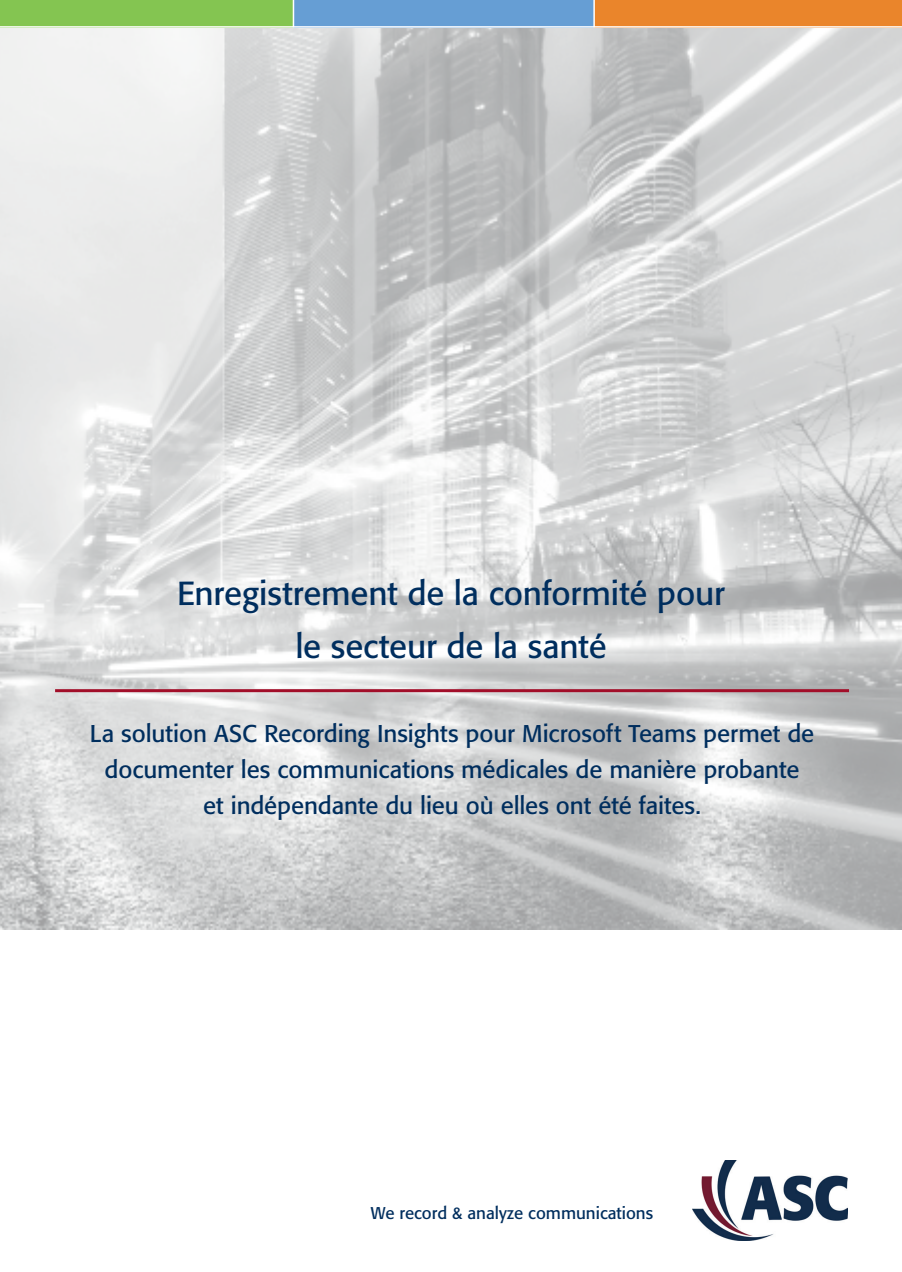
<style>
.page{position:relative;width:902px;height:1272px;background:#fff}
.page>*{position:absolute;margin:0;border:0;box-sizing:border-box;transform-origin:0 0}
.t1{font:33px/52.9px "Formata Std";letter-spacing:-.005em;color:#002e5e;text-align:center}
.t2{font:24px/36px "Formata Std";letter-spacing:-.005em;color:#002e5e;text-align:center}
.t3{font:16.8px "Formata Std";color:#002e5e}
</style>
<div class="page">
<img style="left:0;top:28px;width:901px;height:901px">
<hr style="left:55px;top:689px;width:793px;height:3px;background:#a20e29">
<div style="left:0;top:0;width:293px;height:27px;background:#84c551"></div>
<div style="left:293px;top:0;width:301px;height:27px;background:#669ed4"></div>
<div style="left:594px;top:0;width:307px;height:27px;background:#ea852b"></div>
<svg style="left:293px;top:0;width:1px;height:26px"></svg>
<svg style="left:593px;top:0;width:1px;height:26px"></svg>
<hr style="left:0;top:26px;width:901px;height:2px;background:#fff">
<img style="left:692px;top:1160px;width:155px;height:80px">
<h1 class="t1" style="left:177px;top:567px;width:549px">Enregistrement de la conformité pour le secteur de la santé</h1>
<p class="t2" style="left:90px;top:715px;width:725px">La solution ASC Recording Insights pour Microsoft Teams permet de documenter les communications médicales de manière probante<br>et indépendante du lieu où elles ont été faites.</p>
<p class="t3" style="left:371px;top:1202px;width:284px">We record &amp; analyze communications</p>
</div>
